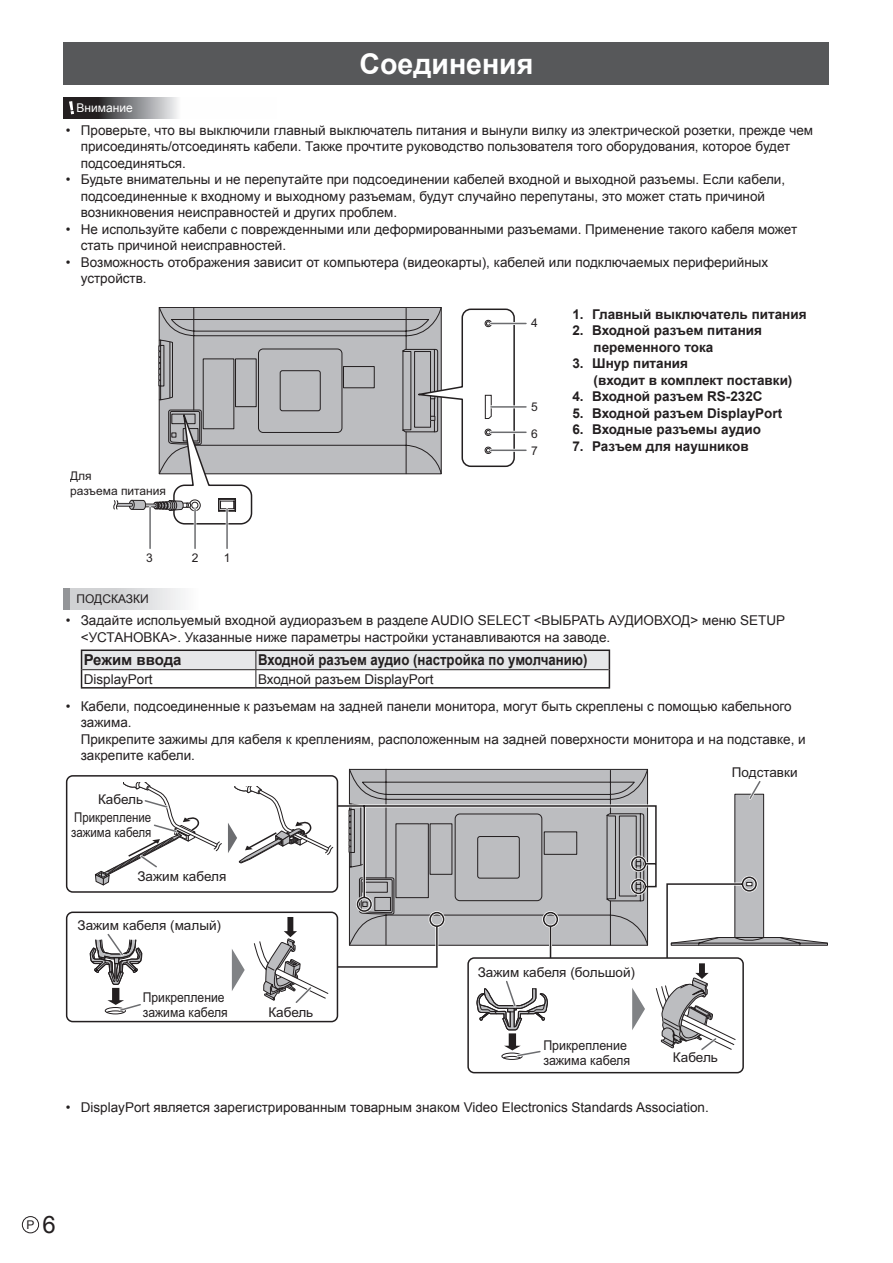
<style>
.page{position:relative;width:893px;height:1263px;background:#fff}
.page>*{position:absolute;margin:0;border:0;box-sizing:border-box;transform-origin:0 0}
.t1{font:700 28.5px "Arial";color:#fff}
.t2{font:700 15px "Arial";color:#231f20;scale:.88 1}
.t3{font:700 15px "Arial";color:#231f20}
.t4{font:13.5px/16.5px "Arial";color:#231f20}
.t5{font:700 13.5px/16.5px "Arial";color:#231f20}
.t6{font:13.5px/15px "Arial";color:#231f20;scale:.85 1}
.t7{font:13.5px/15px "Arial";color:#231f20;scale:.9 1}
.t8{font:13.5px/15px "Arial";color:#231f20;scale:.92 1}
.t9{font:12px/14.4px "Arial";color:#231f20}
.t10{font:12px "Arial";color:#fff}
.s1{font-size:24px}
</style>
<div class="page">
<div style="left:22px;top:1216px;width:17px;height:17px;border:1px solid #231f20;border-radius:50%"></div>
<div style="left:64px;top:43px;width:765px;height:42px;background:#57585a"></div>
<svg style="left:64px;top:98px;width:114px;height:21px;background:#706f71"></svg>
<svg style="left:69px;top:101px;width:5px;height:13px"></svg>
<hr style="left:491px;top:323px;width:35px;height:1px;background:#6c6d70">
<hr style="left:491px;top:406px;width:35px;height:2px;background:#6c6d70">
<hr style="left:491px;top:431px;width:35px;height:2px;background:#6c6d70">
<hr style="left:491px;top:449px;width:35px;height:2px;background:#6c6d70">
<svg style="left:113px;top:308px;width:403px;height:217px"></svg>
<hr style="left:194px;top:509px;width:2px;height:39px;background:#6c6d70">
<hr style="left:226px;top:509px;width:2px;height:39px;background:#6c6d70">
<hr style="left:149px;top:507px;width:2px;height:41px;background:#6c6d70">
<div style="left:64px;top:588px;width:212px;height:21px;background:linear-gradient(to right,#c9cacd,#fff)"></div>
<div style="left:64px;top:588px;width:6px;height:21px;background:#939598"></div>
<hr style="left:81px;top:649px;width:175px;height:2px;background:#231f20">
<hr style="left:256px;top:649px;width:354px;height:2px;background:#231f20">
<svg style="left:81px;top:650px;width:529px;height:37px"></svg>
<hr style="left:81px;top:687px;width:175px;height:1px;background:#231f20">
<hr style="left:256px;top:687px;width:354px;height:1px;background:#231f20">
<svg style="left:349px;top:769px;width:299px;height:9px;background:#aaaaad"></svg>
<div style="left:66px;top:775px;width:272px;height:118px;border:2px solid #231f20;border-radius:6px"></div>
<div style="left:66px;top:911px;width:272px;height:111px;border:2px solid #231f20;border-radius:6px"></div>
<div style="left:105px;top:1007px;width:21px;height:7px;border:1px solid #231f20;border-radius:50%"></div>
<svg style="left:95px;top:783px;width:127px;height:103px"></svg>
<svg style="left:228px;top:778px;width:600px;height:295px"></svg>
<svg style="left:89px;top:934px;width:54px;height:79px"></svg>
<h1 class="t1" style="left:360px;top:45px;width:175px">Соединения</h1>
<p class="t10" style="left:77px;top:100px;width:58px">Внимание</p>
<p class="t4" style="left:81px;top:122px;width:734px;text-indent:-15px">• Проверьте, что вы выключили главный выключатель питания и вынули вилку из электрической розетки, прежде чем присоединять/отсоединять кабели. Также прочтите руководство пользователя того оборудования, которое будет подсоединяться.</p>
<p class="t4" style="left:81px;top:171px;width:706px;text-indent:-15px">• Будьте внимательны и не перепутайте при подсоединении кабелей входной и выходной разъемы. Если кабели, подсоединенные к входному и выходному разъемам, будут случайно перепутаны, это может стать причиной возникновения неисправностей и других проблем.</p>
<p class="t4" style="left:81px;top:221px;width:718px;text-indent:-15px">• Не используйте кабели с поврежденными или деформированными разъемами. Применение такого кабеля может стать причиной неисправностей.</p>
<p class="t4" style="left:81px;top:254px;width:689px;text-indent:-15px">• Возможность отображения зависит от компьютера (видеокарты), кабелей или подключаемых периферийных устройств.</p>
<p class="t9" style="left:70px;top:469px;width:97px">Для<br>разъема питания</p>
<p class="t9" style="left:531px;top:316px;width:8px">4</p>
<p class="t9" style="left:531px;top:394px;width:8px;line-height:26.1px">5<br>6</p>
<p class="t9" style="left:531px;top:444px;width:8px">7</p>
<p class="t5" style="left:572px;top:306px;width:236px">1. Главный выключатель питания</p>
<p class="t5" style="left:594px;top:322px;width:170px;text-indent:-21px">2. Входной разъем питания переменного тока</p>
<p class="t5" style="left:594px;top:355px;width:200px;text-indent:-21px">3. Шнур питания<br>(входит в комплект поставки)</p>
<p class="t5" style="left:572px;top:388px;width:192px">4. Входной разъем RS-232C</p>
<p class="t5" style="left:572px;top:405px;width:211px">5. Входной разъем DisplayPort</p>
<p class="t5" style="left:572px;top:421px;width:190px">6. Входные разъемы аудио</p>
<p class="t5" style="left:572px;top:438px;width:178px">7. Разъем для наушников</p>
<p class="t9" style="left:146px;top:550px;width:8px">3</p>
<p class="t9" style="left:192px;top:550px;width:8px">2</p>
<p class="t9" style="left:224px;top:550px;width:8px">1</p>
<p class="t9" style="left:77px;top:592px;width:74px">ПОДСКАЗКИ</p>
<p class="t4" style="left:81px;top:612px;width:706px;text-indent:-15px">• Задайте испольуемый входной аудиоразъем в разделе AUDIO SELECT &lt;ВЫБРАТЬ АУДИОВХОД&gt; меню SETUP &lt;УСТАНОВКА&gt;. Указанные ниже параметры настройки устанавливаются на заводе.</p>
<p class="t3" style="left:84px;top:650px;width:99px">Режим ввода</p>
<p class="t2" style="left:258px;top:650px;width:376px">Входной разъем аудио (настройка по умолчанию)</p>
<p class="t4" style="left:84px;top:671px;width:71px">DisplayPort</p>
<p class="t4" style="left:258px;top:671px;width:177px">Входной разъем DisplayPort</p>
<p class="t4" style="left:66px;top:698px;width:727px">• Кабели, подсоединенные к разъемам на задней панели монитора, могут быть скреплены с помощью кабельного</p>
<p class="t4" style="left:81px;top:714px;width:52px">зажима.</p>
<p class="t4" style="left:81px;top:731px;width:726px">Прикрепите зажимы для кабеля к креплениям, расположенным на задней поверхности монитора и на подставке, и</p>
<p class="t4" style="left:81px;top:747px;width:116px">закрепите кабели.</p>
<p class="t4" style="left:732px;top:764px;width:67px">Подставки</p>
<p class="t4" style="left:98px;top:791px;width:46px">Кабель</p>
<p class="t6" style="left:71px;top:810px;width:96px">Прикрепление зажима кабеля</p>
<p class="t4" style="left:137px;top:868px;width:90px">Зажим кабеля</p>
<p class="t4" style="left:78px;top:917px;width:145px">Зажим кабеля (малый)</p>
<p class="t7" style="left:143px;top:990px;width:96px">Прикрепление зажима кабеля</p>
<p class="t4" style="left:268px;top:1004px;width:46px">Кабель</p>
<p class="t4" style="left:478px;top:964px;width:159px">Зажим кабеля (большой)</p>
<p class="t8" style="left:543px;top:1038px;width:96px">Прикрепление зажима кабеля</p>
<p class="t4" style="left:66px;top:1099px;width:644px">• DisplayPort является зарегистрированным товарным знаком Video Electronics Standards Association.</p>
<p class="t4" style="left:673px;top:1049px;width:46px">Кабель</p>
<p class="t9" style="left:26px;top:1218px;width:31px">P <span class="s1">6</span></p>
</div>
